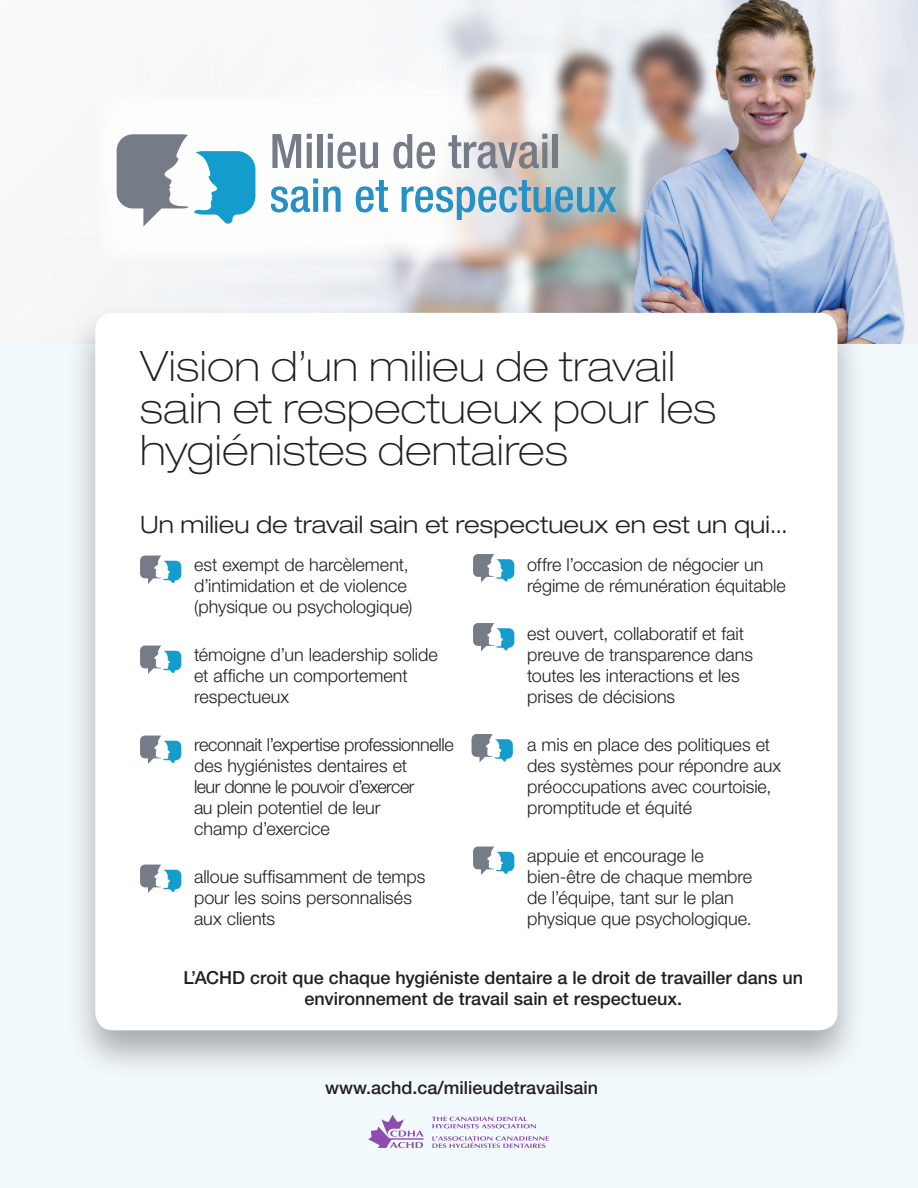
<style>
.page{position:relative;width:918px;height:1188px;background:#fff}
.page>*{position:absolute;margin:0;border:0;box-sizing:border-box;transform-origin:0 0}
.t1{font:100 expanded 42px/42px "Helvetica Neue LT Std";letter-spacing:.015em;color:#231f20}
.t2{font:300 expanded 24px "Helvetica Neue LT Std";letter-spacing:.005em;color:#231f20}
.t3{font:300 18px/21px "Helvetica Neue LT Std";color:#231f20}
.t4{font:500 18px/21.6px "Helvetica Neue LT Std";color:#231f20}
.t5{font:12px "Myriad Pro";color:#231f20}
.s1{font-family:"Myriad Pro";font-weight:400;font-size:18.75px;color:#fff}
</style>
<div class="page">
<div style="left:0;top:285px;width:918px;height:903px;background:#f3fafe"></div>
<img style="left:79px;top:0;width:839px;height:343px">
<div style="left:65px;top:303px;width:803px;height:778px;background:#231f20;opacity:.36"></div>
<div style="left:95px;top:313px;width:743px;height:717px;background:#fff;border-radius:18px"></div>
<svg style="left:140px;top:556px;width:41px;height:28px"></svg>
<svg style="left:473px;top:554px;width:41px;height:28px"></svg>
<svg style="left:473px;top:623px;width:41px;height:28px"></svg>
<svg style="left:472px;top:734px;width:41px;height:28px"></svg>
<svg style="left:473px;top:847px;width:41px;height:28px"></svg>
<svg style="left:140px;top:646px;width:41px;height:28px"></svg>
<svg style="left:140px;top:736px;width:41px;height:28px"></svg>
<svg style="left:140px;top:865px;width:41px;height:28px"></svg>
<svg style="left:432px;top:1117px;width:104px;height:11px"></svg>
<svg style="left:432px;top:1136px;width:117px;height:12px"></svg>
<svg style="left:368px;top:1115px;width:56px;height:33px"></svg>
<svg style="left:96px;top:93px;width:564px;height:171px"></svg>
<svg style="left:117px;top:134px;width:138px;height:93px"></svg>
<svg style="left:272px;top:134px;width:29px;height:34px"></svg>
<svg style="left:307px;top:134px;width:5px;height:34px"></svg>
<div style="left:317px;top:134px;width:5px;height:34px;background:#757c87"></div>
<svg style="left:328px;top:134px;width:50px;height:35px"></svg>
<svg style="left:393px;top:134px;width:42px;height:35px"></svg>
<svg style="left:448px;top:134px;width:99px;height:35px;background:#b8b5b6"></svg>
<div style="left:553px;top:134px;width:5px;height:34px;background:#757c87"></div>
<svg style="left:271px;top:179px;width:70px;height:33px"></svg>
<svg style="left:356px;top:180px;width:32px;height:32px"></svg>
<svg style="left:402px;top:180px;width:214px;height:40px;background:#9ec0d0"></svg>
<p class="t1" style="left:140px;top:345px;width:577px">Vision d’un milieu de travail sain et respectueux pour les hygiénistes dentaires</p>
<p class="t2" style="left:140px;top:510px;width:649px">Un milieu de travail sain et respectueux en est un qui...</p>
<p class="t3" style="left:194px;top:554px;width:220px;text-indent:-27px"><span class="s1">»</span> est exempt de harcèlement, d’intimidation et de violence (physique ou psychologique)</p>
<p class="t3" style="left:194px;top:644px;width:245px;text-indent:-27px"><span class="s1">»</span> témoigne d’un leadership solide et affiche un comportement respectueux</p>
<p class="t3" style="left:194px;top:734px;width:261px;text-indent:-27px"><span class="s1">»</span> reconnait l’expertise professionnelle des hygiénistes dentaires et<br>leur donne le pouvoir d’exercer<br>au plein potentiel de leur<br>champ d’exercice</p>
<p class="t3" style="left:194px;top:866px;width:233px;text-indent:-27px"><span class="s1">»</span> alloue suffisamment de temps pour les soins personnalisés aux clients</p>
<p class="t3" style="left:527px;top:554px;width:260px;text-indent:-27px"><span class="s1">»</span> offre l’occasion de négocier un régime de rémunération équitable</p>
<p class="t3" style="left:527px;top:623px;width:227px;text-indent:-27px"><span class="s1">»</span> est ouvert, collaboratif et fait preuve de transparence dans toutes les interactions et les prises de décisions</p>
<p class="t3" style="left:527px;top:734px;width:256px;text-indent:-27px"><span class="s1">»</span> a mis en place des politiques et des systèmes pour répondre aux préoccupations avec courtoisie, promptitude et équité</p>
<p class="t3" style="left:527px;top:845px;width:226px;text-indent:-27px"><span class="s1">»</span> appuie et encourage le bien-être de chaque membre de l’équipe, tant sur le plan physique que psychologique.</p>
<p class="t5" style="left:566px;top:760px;width:179px">PMS 527 (PANTONE SOLID COATED)</p>
<p class="t4" style="left:304px;top:966px;width:500px;text-indent:-148px"><span class="s1">»</span> L’ACHD croit que chaque hygiéniste dentaire a le droit de travailler dans un environnement de travail sain et respectueux.</p>
<p class="t4" style="left:325px;top:1077px;width:275px">www.achd.ca/milieudetravailsain</p>
</div>
